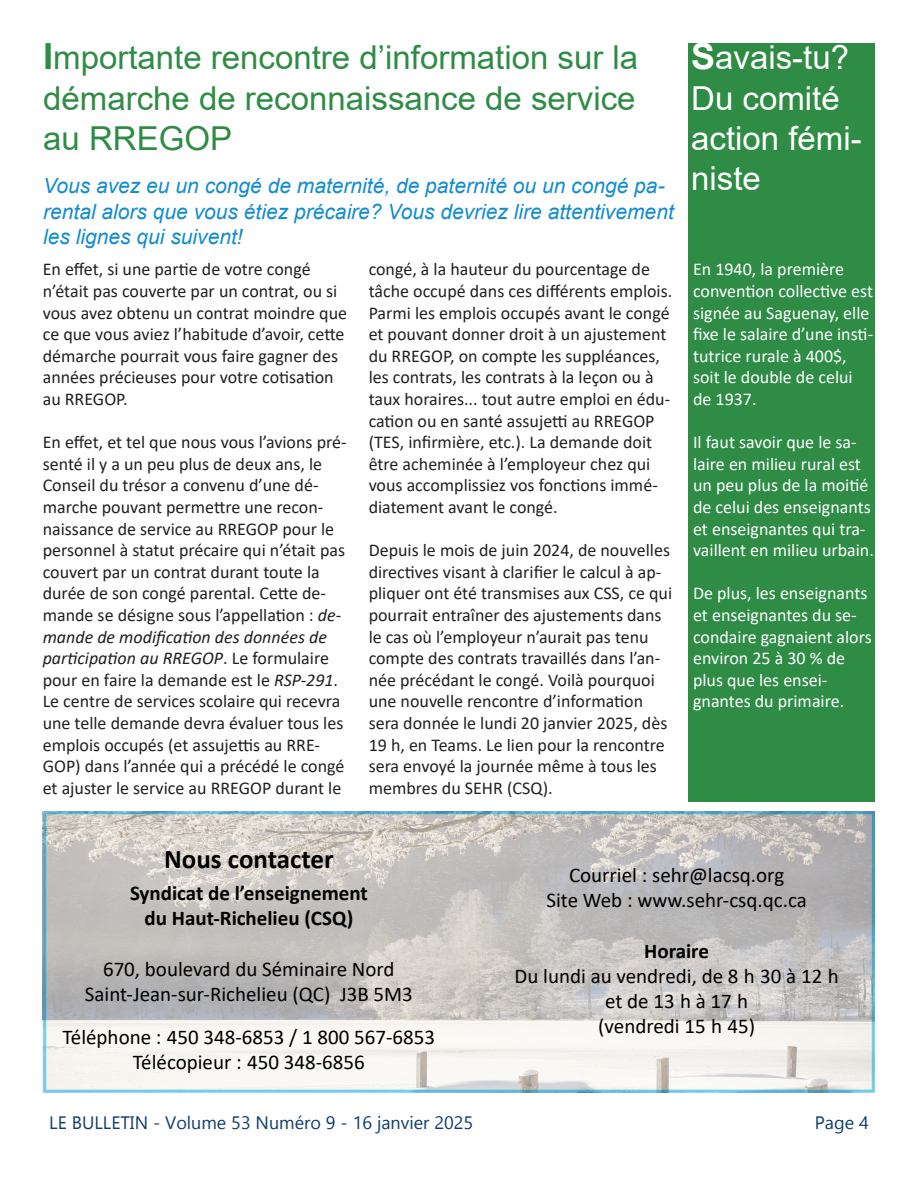
<style>
.page{position:relative;width:918px;height:1188px;background:#fff}
.page>*{position:absolute;margin:0;border:0;box-sizing:border-box;transform-origin:0 0}
.t1{font:33px/40.3px "Arial";color:#2e8c45;text-align:justify}
.t2{font:33px/40px "Arial";color:#fff}
.t3{font:27px "Calibri Bold 2";color:#000}
.t4{font:21px "Calibri";color:#000}
.t5{font:italic 21px/25.2px "Arial";color:#138cce}
.t6{font:21px "Calibri Bold 2";color:#000}
.t7{font:18px/21.6px "Calibri";color:#231f20}
.t8{font:18px/21.6px "Calibri";color:#fff}
.t9{font:18px "Gadugi";color:#0f3c71}
.s1{font-family:"Arial Bold MT2";font-size:36px}
.s2{font-family:"Calibri 2"}
.s3{font-family:"Calibri Italic 2"}
.s4{font-family:"Calibri Italic 3"}
.s5{font-style:italic}
.s6{font-family:"Calibri 3"}
</style>
<div class="page">
<div style="left:688px;top:43px;width:186px;height:759px;background:#2e8c45"></div>
<div style="left:46px;top:814px;width:826px;height:276px;background:#fff;opacity:.3"></div>
<p class="t1" style="left:43px;top:38px;width:597px"><span class="s1">I</span>mportante rencontre d’information sur la démarche de reconnaissance de service au RREGOP</p>
<p class="t5" style="left:43px;top:174px;width:632px">Vous avez eu un congé de maternité, de paternité ou un congé pa&shy;rental alors que vous étiez précaire? Vous devriez lire attentivement les lignes qui suivent!</p>
<p class="t7" style="left:43px;top:260px;width:306px">En e<span class="s2">ff</span>et, si une par<span class="s2">ti</span>e de votre congé n’était pas couverte par un contrat, ou si vous avez obtenu un contrat moindre que ce que vous aviez l’habitude d’avoir, ce<span class="s2">tt</span>e démarche pourrait vous faire gagner des années précieuses pour votre co<span class="s2">ti</span>sa<span class="s2">ti</span>on au RREGOP.</p>
<p class="t7" style="left:43px;top:433px;width:305px">En e<span class="s2">ff</span>et, et tel que nous vous l’avions pré&shy;senté il y a un peu plus de deux ans, le Conseil du trésor a convenu d’une dé&shy;marche pouvant perme<span class="s2">tt</span>re une recon&shy;naissance de service au RREGOP pour le personnel à statut précaire qui n’était pas couvert par un contrat durant toute la durée de son congé parental. Ce<span class="s2">tt</span>e de&shy;mande se désigne sous l’appella<span class="s2">ti</span>on : <span class="s3">de&shy;mande de modi</span><span class="s4">fi</span><span class="s3">ca</span><span class="s5">ti</span><span class="s3">on des données de par</span><span class="s5">ti</span><span class="s3">cipa</span><span class="s5">ti</span><span class="s3">on au RREGOP</span>. Le formulaire pour en faire la demande est le <span class="s3">RSP</span><span class="s5">-</span><span class="s3">291</span>.<br>Le centre de services scolaire qui recevra une telle demande devra évaluer tous les emplois occupés (et assuje<span class="s2">tti</span>s au RRE-GOP) dans l’année qui a précédé le congé et ajuster le service au RREGOP durant le</p>
<p class="t7" style="left:369px;top:260px;width:305px">congé, à la hauteur du pourcentage de tâche occupé dans ces di<span class="s2">ff</span>érents emplois.</p>
<p class="t7" style="left:369px;top:303px;width:303px">Parmi les emplois occupés avant le congé et pouvant donner droit à un ajustement du RREGOP, on compte les suppléances, les contrats, les contrats à la leçon ou à taux horaires... tout autre emploi en édu&shy;ca<span class="s2">ti</span>on ou en santé assuje<span class="s2">tti</span> au RREGOP (TES, in<span class="s6">fi</span>rmière, etc.). La demande doit être acheminée à l’employeur chez qui vous accomplissiez vos fonc<span class="s2">ti</span>ons immé&shy;diatement avant le congé.</p>
<p class="t7" style="left:369px;top:541px;width:305px">Depuis le mois de juin 2024, de nouvelles direc<span class="s2">ti</span>ves visant à clari<span class="s6">fi</span>er le calcul à ap&shy;pliquer ont été transmises aux CSS, ce qui pourrait entraîner des ajustements dans le cas où l’employeur n’aurait pas tenu compte des contrats travaillés dans l’an&shy;née précédant le congé. Voilà pourquoi une nouvelle rencontre d’informa<span class="s2">ti</span>on sera donnée le lundi 20 janvier 2025, dès 19 h, en Teams. Le lien pour la rencontre sera envoyé la journée même à tous les membres du SEHR (CSQ).</p>
<p class="t2" style="left:691px;top:38px;width:172px"><span class="s1">S</span>avais-tu?<br>Du comité action fémi&shy;niste</p>
<p class="t8" style="left:693px;top:260px;width:182px">En 1940, la première conven<span class="s2">ti</span>on collec<span class="s2">ti</span>ve est signée au Saguenay, elle <span class="s6">fi</span>xe le salaire d’une ins<span class="s2">ti&shy;</span>tutrice rurale à 400$, soit le double de celui de 1937.</p>
<p class="t8" style="left:693px;top:433px;width:182px">Il faut savoir que le sa&shy;laire en milieu rural est un peu plus de la moi<span class="s2">ti</span>é de celui des enseignants et enseignantes qui tra&shy;vaillent en milieu urbain.</p>
<p class="t8" style="left:693px;top:584px;width:180px">De plus, les enseignants et enseignantes du se&shy;condaire gagnaient alors environ 25 à 30 % de plus que les ensei&shy;gnantes du primaire.</p>
<p class="t3" style="left:164px;top:848px;width:171px">Nous contacter</p>
<p class="t6" style="left:130px;top:884px;width:239px">Syndicat de l’enseignement</p>
<p class="t6" style="left:144px;top:909px;width:210px">du Haut-Richelieu (CSQ)</p>
<p class="t4" style="left:103px;top:960px;width:293px">670, boulevard du Séminaire Nord</p>
<p class="t4" style="left:85px;top:985px;width:329px">Saint-Jean-sur-Richelieu (QC) J3B 5M3</p>
<p class="t4" style="left:63px;top:1028px;width:374px">Téléphone : 450 348-6853 / 1 800 567-6853</p>
<p class="t4" style="left:133px;top:1053px;width:233px">Télécopieur : 450 348-6856</p>
<p class="t4" style="left:569px;top:866px;width:217px">Courriel : sehr@lacsq.org</p>
<p class="t4" style="left:546px;top:891px;width:262px">Site Web : www.sehr-csq.qc.ca</p>
<p class="t6" style="left:644px;top:942px;width:66px">Horaire</p>
<p class="t4" style="left:515px;top:967px;width:326px">Du lundi au vendredi, de 8 h 30 à 12 h</p>
<p class="t4" style="left:605px;top:992px;width:145px">et de 13 h à 17 h</p>
<p class="t4" style="left:598px;top:1017px;width:158px">(vendredi 15 h 45)</p>
<p class="t9" style="left:49px;top:1110px;width:425px">LE BULLETIN - Volume 53 Numéro 9 - 16 janvier 2025</p>
<p class="t9" style="left:815px;top:1110px;width:55px">Page 4</p>
</div>
